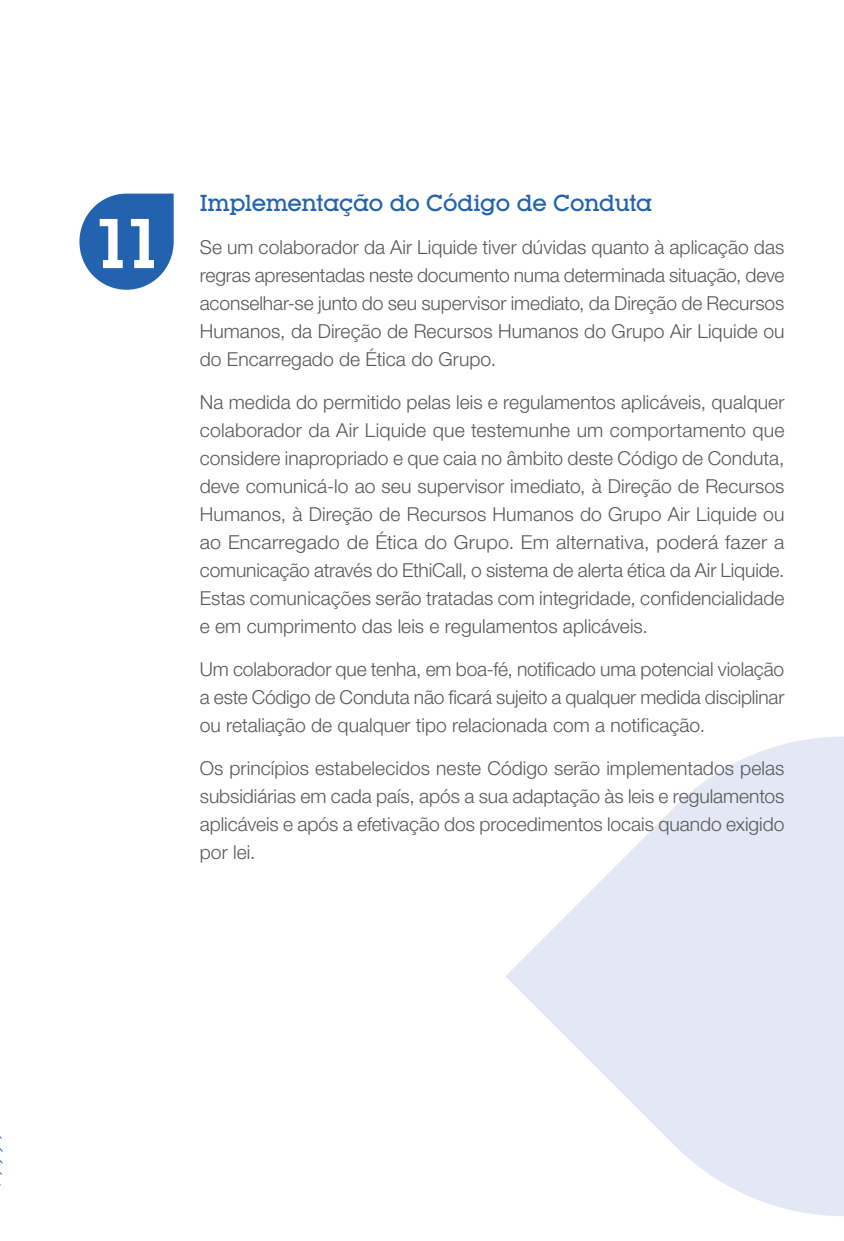
<style>
.page{position:relative;width:844px;height:1241px;background:#fff}
.page>*{position:absolute;margin:0;border:0;box-sizing:border-box;transform-origin:0 0}
.t1{font:600 69.12px "Lubalin Graph IT Cby BT";color:#fff}
.t2{font:500 22.75px "Lubalin Graph IT Cby BT";letter-spacing:-.02em;color:#2362af}
.t3{font:300 19.25px/28px "Helvetica Neue LT Std";color:#57585a;text-align:justify}
</style>
<div class="page">
<svg style="left:79px;top:193px;width:95px;height:97px"></svg>
<svg style="left:0;top:1136px;width:3px;height:50px"></svg>
<svg style="left:506px;top:736px;width:337px;height:480px;fill:#e4e7f4"></svg>
<h1 class="t1" style="left:91px;top:201px;width:73px">11</h1>
<p class="t2" style="left:200px;top:189px;width:454px">Implementação do Código de Conduta</p>
<p class="t3" style="left:200px;top:232px;width:586px">Se um colaborador da Air Liquide tiver dúvidas quanto à aplicação das regras apresentadas neste documento numa determinada situação, deve aconselhar-se junto do seu supervisor imediato, da Direção de Recursos Humanos, da Direção de Recursos Humanos do Grupo Air Liquide ou do Encarregado de Ética do Grupo.</p>
<p class="t3" style="left:200px;top:387px;width:586px">Na medida do permitido pelas leis e regulamentos aplicáveis, qualquer colaborador da Air Liquide que testemunhe um comportamento que considere inapropriado e que caia no âmbito deste Código de Conduta, deve comunicá-lo ao seu supervisor imediato, à Direção de Recursos Humanos, à Direção de Recursos Humanos do Grupo Air Liquide ou ao Encarregado de Ética do Grupo. Em alternativa, poderá fazer a comunicação através do EthiCall, o sistema de alerta ética da Air Liquide.<br>Estas comunicações serão tratadas com integridade, confidencialidade e em cumprimento das leis e regulamentos aplicáveis.</p>
<p class="t3" style="left:200px;top:654px;width:586px">Um colaborador que tenha, em boa-fé, notificado uma potencial violação a este Código de Conduta não ficará sujeito a qualquer medida disciplinar ou retaliação de qualquer tipo relacionada com a notificação.</p>
<p class="t3" style="left:200px;top:753px;width:586px">Os princípios estabelecidos neste Código serão implementados pelas subsidiárias em cada país, após a sua adaptação às leis e regulamentos aplicáveis e após a efetivação dos procedimentos locais quando exigido por lei.</p>
</div>
